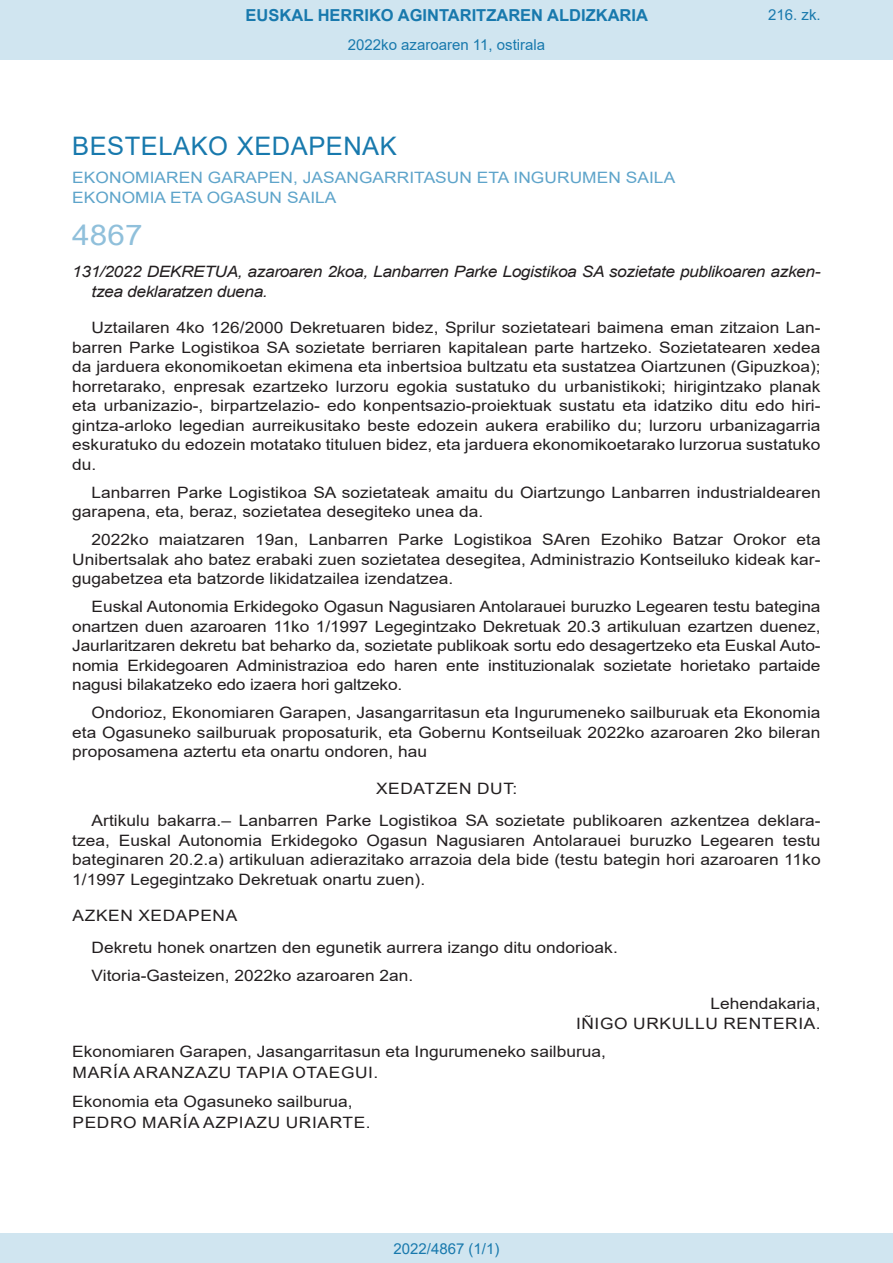
<style>
.page{position:relative;width:893px;height:1263px;background:#fff}
.page>*{position:absolute;margin:0;border:0;box-sizing:border-box;transform-origin:0 0}
.BOPVOrden{font:28.5px "Arial";color:#90c0db;scale:1.11 1}
.BOPVSeccion{font:25.5px "Arial";letter-spacing:.02em;color:#1879ad}
.t1{font:700 16.5px "Arial";color:#1879ad}
.BOPVDetalle{font:15.6px/19.5px "Arial";color:#231f20;text-align:justify;scale:1.11 1}
.BOPVTitulo{font:italic 15.6px/19.5px "Arial";letter-spacing:-.025em;color:#231f20;scale:1.11 1}
.BOPVFirmaPuesto{font:15.6px "Arial";color:#231f20;scale:1.11 1}
.BOPVOrganismo{font:15.6px "Arial";letter-spacing:.005em;color:#5ea4ca;scale:1.11 1}
.BOPVFirmaNombre{font:15.6px "Arial";letter-spacing:.035em;color:#231f20;scale:1.11 1}
.BOPVFirmaLugFec{font:15.6px "Arial";color:#231f20;scale:1.11 1}
.BOPVNombreLehen2{font:15.6px "Arial";letter-spacing:.035em;color:#231f20;scale:1.11 1}
.BOPVDisposicion{font:15.6px "Arial";letter-spacing:.035em;color:#231f20;scale:1.11 1}
.BOPVPuestoLehen2{font:15.6px "Arial";color:#231f20;scale:1.11 1}
.BOPVClave{font:15.6px "Arial";letter-spacing:.035em;color:#231f20;scale:1.11 1}
.Paginacion_Centro{font:15px "Arial";color:#1879ad}
</style>
<div class="page">
<div style="left:0;top:0;width:893px;height:60px;background:#d0e5f0"></div>
<div style="left:0;top:1233px;width:893px;height:30px;background:#d0e5f0"></div>
<p class="t1" style="left:246px;top:3px;width:404px">EUSKAL HERRIKO AGINTARITZAREN ALDIZKARIA</p>
<p class="Paginacion_Centro" style="left:348px;top:35px;width:199px">2022ko azaroaren 11, ostirala</p>
<p class="Paginacion_Centro" style="left:768px;top:5px;width:54px">216. zk.</p>
<p class="BOPVSeccion" style="left:72px;top:128px;width:326px">BESTELAKO XEDAPENAK</p>
<p class="BOPVOrganismo" style="left:72px;top:167px;width:545px">EKONOMIAREN GARAPEN, JASANGARRITASUN ETA INGURUMEN SAILA</p>
<p class="BOPVOrganismo" style="left:72px;top:187px;width:240px">EKONOMIA ETA OGASUN SAILA</p>
<p class="BOPVOrden" style="left:72px;top:215px;width:65px">4867</p>
<p class="BOPVTitulo" style="left:92px;top:262px;width:658px;text-indent:-19px">131/2022 DEKRETUA, azaroaren 2koa, Lanbarren Parke Logistikoa SA sozietate publikoaren azken&shy;tzea deklaratzen duena.</p>
<p class="BOPVDetalle" style="left:72px;top:318px;width:676px;text-indent:19px">Uztailaren 4ko 126/2000 Dekretuaren bidez, Sprilur sozietateari baimena eman zitzaion Lan&shy;barren Parke Logistikoa SA sozietate berriaren kapitalean parte hartzeko. Sozietatearen xedea da jarduera ekonomikoetan ekimena eta inbertsioa bultzatu eta sustatzea Oiartzunen (Gipuzkoa); horretarako, enpresak ezartzeko lurzoru egokia sustatuko du urbanistikoki; hirigintzako planak eta urbanizazio-, birpartzelazio- edo konpentsazio-proiektuak sustatu eta idatziko ditu edo hiri&shy;gintza-arloko legedian aurreikusitako beste edozein aukera erabiliko du; lurzoru urbanizagarria eskuratuko du edozein motatako tituluen bidez, eta jarduera ekonomikoetarako lurzorua sustatuko du.</p>
<p class="BOPVDetalle" style="left:72px;top:482px;width:676px;text-indent:19px">Lanbarren Parke Logistikoa SA sozietateak amaitu du Oiartzungo Lanbarren industrialdearen garapena, eta, beraz, sozietatea desegiteko unea da.</p>
<p class="BOPVDetalle" style="left:72px;top:530px;width:676px;text-indent:19px">2022ko maiatzaren 19an, Lanbarren Parke Logistikoa SAren Ezohiko Batzar Orokor eta Unibertsalak aho batez erabaki zuen sozietatea desegitea, Administrazio Kontseiluko kideak kar&shy;gugabetzea eta batzorde likidatzailea izendatzea.</p>
<p class="BOPVDetalle" style="left:72px;top:597px;width:676px;text-indent:19px">Euskal Autonomia Erkidegoko Ogasun Nagusiaren Antolarauei buruzko Legearen testu bategina onartzen duen azaroaren 11ko 1/1997 Legegintzako Dekretuak 20.3 artikuluan ezartzen duenez, Jaurlaritzaren dekretu bat beharko da, sozietate publikoak sortu edo desagertzeko eta Euskal Auto&shy;nomia Erkidegoaren Administrazioa edo haren ente instituzionalak sozietate horietako partaide nagusi bilakatzeko edo izaera hori galtzeko.</p>
<p class="BOPVDetalle" style="left:72px;top:703px;width:676px;text-indent:19px">Ondorioz, Ekonomiaren Garapen, Jasangarritasun eta Ingurumeneko sailburuak eta Ekonomia eta Ogasuneko sailburuak proposaturik, eta Gobernu Kontseiluak 2022ko azaroaren 2ko bileran proposamena aztertu eta onartu ondoren, hau</p>
<p class="BOPVClave" style="left:376px;top:777px;width:129px">XEDATZEN DUT:</p>
<p class="BOPVDetalle" style="left:72px;top:811px;width:676px;text-indent:19px">Artikulu bakarra.– Lanbarren Parke Logistikoa SA sozietate publikoaren azkentzea deklara&shy;tzea, Euskal Autonomia Erkidegoko Ogasun Nagusiaren Antolarauei buruzko Legearen testu bateginaren 20.2.a) artikuluan adierazitako arrazoia dela bide (testu bategin hori azaroaren 11ko 1/1997 Legegintzako Dekretuak onartu zuen).</p>
<p class="BOPVDisposicion" style="left:73px;top:905px;width:150px">AZKEN XEDAPENA</p>
<p class="BOPVDetalle" style="left:92px;top:938px;width:475px">Dekretu honek onartzen den egunetik aurrera izango ditu ondorioak.</p>
<p class="BOPVFirmaLugFec" style="left:92px;top:965px;width:291px">Vitoria-Gasteizen, 2022ko azaroaren 2an.</p>
<p class="BOPVPuestoLehen2" style="left:710px;top:993px;width:101px">Lehendakaria,</p>
<p class="BOPVNombreLehen2" style="left:576px;top:1012px;width:222px">IÑIGO URKULLU RENTERIA.</p>
<p class="BOPVFirmaPuesto" style="left:72px;top:1040px;width:482px">Ekonomiaren Garapen, Jasangarritasun eta Ingurumeneko sailburua,</p>
<p class="BOPVFirmaNombre" style="left:73px;top:1061px;width:277px">MARÍA ARANZAZU TAPIA OTAEGUI.</p>
<p class="BOPVFirmaPuesto" style="left:72px;top:1091px;width:254px">Ekonomia eta Ogasuneko sailburua,</p>
<p class="BOPVFirmaNombre" style="left:73px;top:1112px;width:270px">PEDRO MARÍA AZPIAZU URIARTE.</p>
<p class="Paginacion_Centro" style="left:393px;top:1238px;width:107px">2022/4867 (1/1)</p>
</div>
